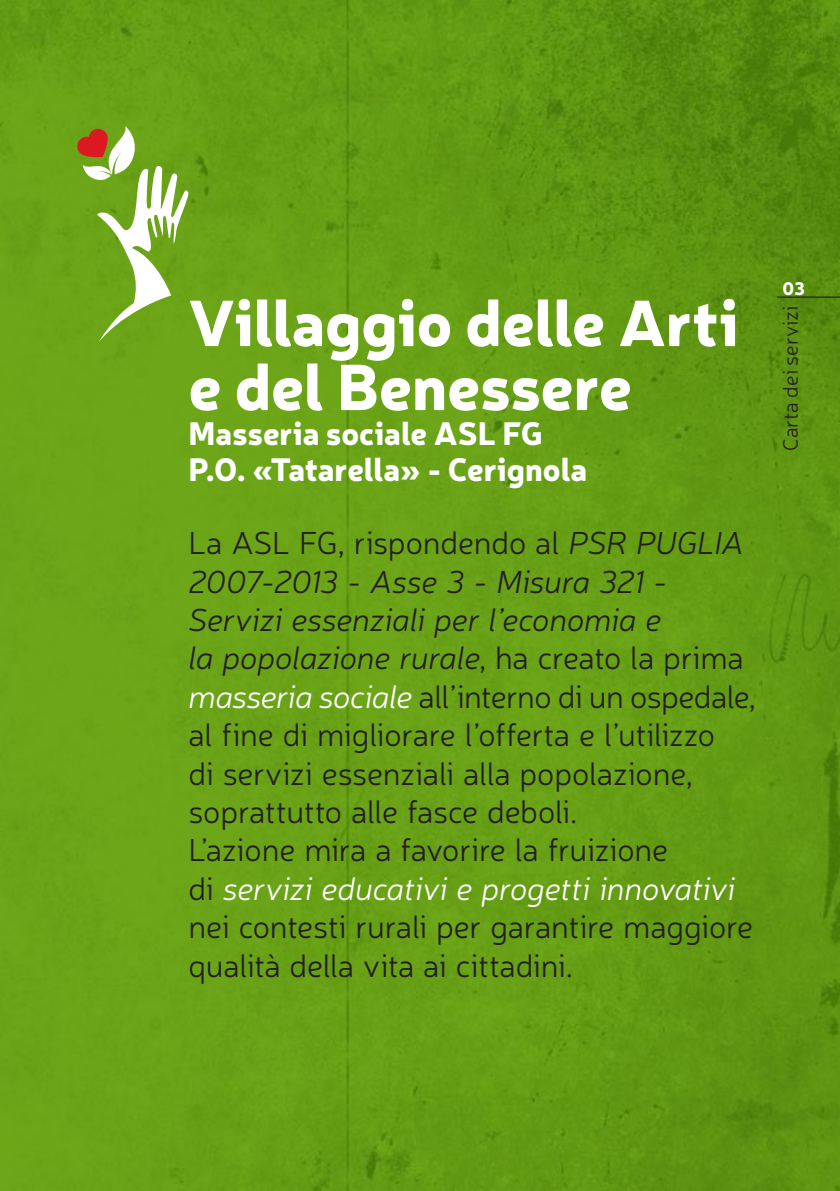
<style>
.page{position:relative;width:840px;height:1191px;background:#fff}
.page>*{position:absolute;margin:0;border:0;box-sizing:border-box;transform-origin:0 0}
.t1{font:900 64px/64px "Neris";letter-spacing:-.005em;color:#fff}
.t2{font:300 32px/38.4px "Neris";letter-spacing:-.01em;color:#231f20}
.t3{font:italic 300 32px "Neris";letter-spacing:-.01em;color:#231f20}
.t4{font:900 32px "Neris";letter-spacing:-.005em;color:#fff}
.t5{font:italic 300 32px "Neris";letter-spacing:-.005em;color:#fff}
.t6{font:300 21px "Neris";letter-spacing:.005em;color:#231f20}
.t7{font:900 18px "Neris";color:#fff}
.s1{font-style:italic}
.s2{font-style:normal}
.s3{font-style:italic;color:#fff}
.s4{font-style:normal;color:#231f20}
</style>
<div class="page">
<img style="left:0;top:0;width:839px;height:1191px">
<hr style="left:776px;top:296px;width:63px;height:2px;background:#231f20">
<svg style="left:76px;top:126px;width:113px;height:216px"></svg>
<p class="t1" style="left:188px;top:287px;width:551px">Villaggio delle Arti e del Benessere</p>
<p class="t4" style="left:188px;top:410px;width:356px">Masseria sociale ASL FG</p>
<p class="t4" style="left:188px;top:445px;width:400px">P.O. «Tatarella» - Cerignola</p>
<p class="t2" style="left:188px;top:523px;width:556px">La ASL FG, rispondendo al <span class="s1">PSR PUGLIA</span></p>
<p class="t3" style="left:188px;top:561px;width:480px">2007-2013 - Asse 3 - Misura 321 -</p>
<p class="t3" style="left:188px;top:599px;width:474px">Servizi essenziali per l’economia e</p>
<p class="t3" style="left:188px;top:637px;width:556px">la popolazione rurale<span class="s2">, ha creato la prima</span></p>
<p class="t2" style="left:188px;top:676px;width:568px"><span class="s3">masseria sociale</span> all’interno di un ospedale,</p>
<p class="t2" style="left:188px;top:715px;width:527px">al fine di migliorare l’offerta e l’utilizzo di servizi essenziali alla popolazione, soprattutto alle fasce deboli.</p>
<p class="t2" style="left:188px;top:830px;width:481px">L’azione mira a favorire la fruizione</p>
<p class="t5" style="left:188px;top:868px;width:548px"><span class="s4">di</span> servizi educativi e progetti innovativi</p>
<p class="t2" style="left:188px;top:907px;width:566px">nei contesti rurali per garantire maggiore qualità della vita ai cittadini.</p>
<p class="t7" style="left:782px;top:275px;width:24px">03</p>
<p class="t6" style="left:776px;top:451px;width:147px;rotate:-90deg">Carta dei servizi</p>
</div>
